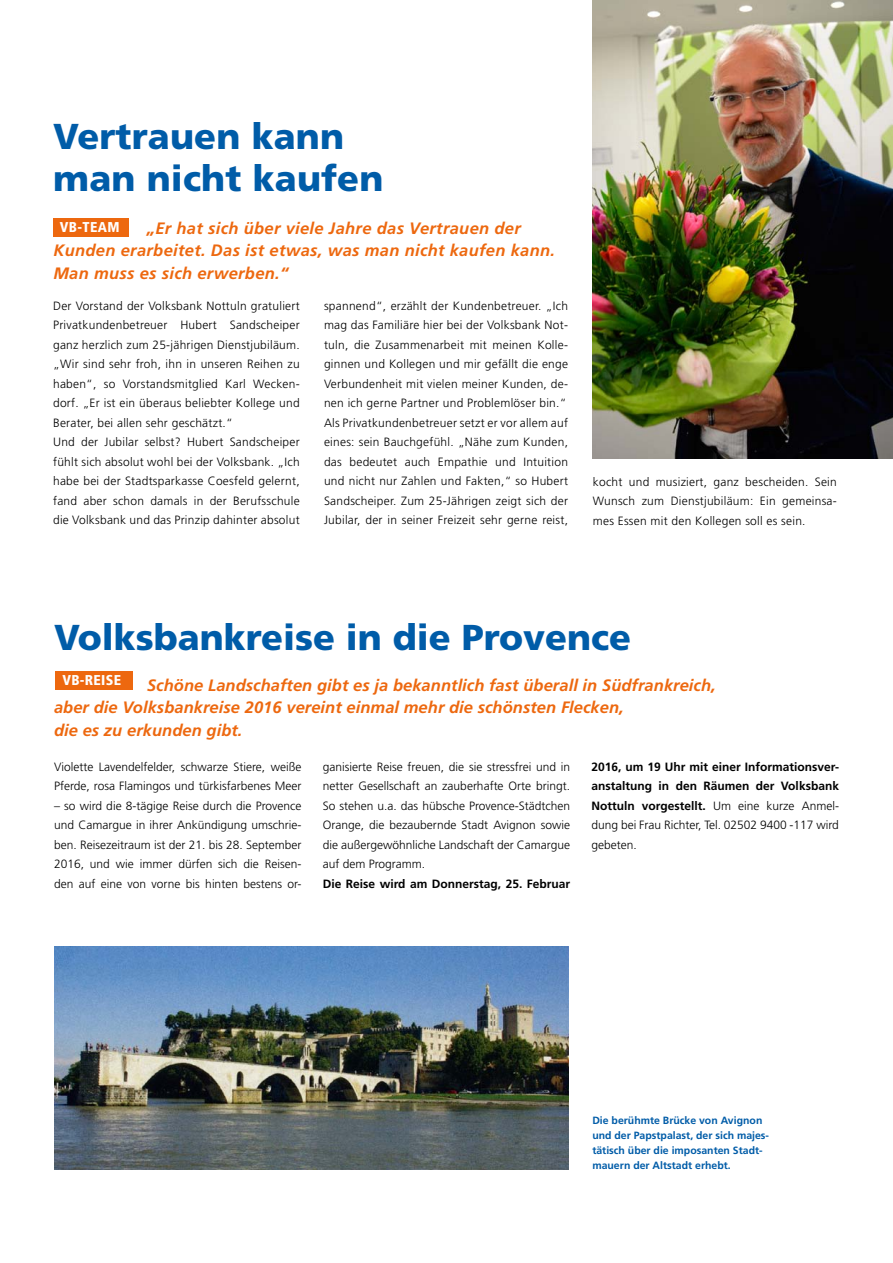
<style>
.page{position:relative;width:893px;height:1263px;background:#fff}
.page>*{position:absolute;margin:0;border:0;box-sizing:border-box;transform-origin:0 0}
.t1{font:900 36px/42px "Frutiger";color:#005ca8}
.t2{font:italic 700 16.5px/22.5px "Frutiger";letter-spacing:.005em;color:#ed680f}
.t3{font:900 condensed 14.25px "Frutiger";letter-spacing:.02em;color:#fff}
.t4{font:300 12px/19.5px "Frutiger";letter-spacing:.02em;color:#000;text-align:justify}
.t5{font:700 12px/19.5px "Frutiger";color:#000;text-align:justify}
.t6{font:300 12px/19.5px "Frutiger";color:#000}
.t7{font:700 10.5px/15px "Frutiger";color:#005ca8}
.s1{font-weight:300}
</style>
<div class="page">
<div style="left:55px;top:672px;width:77px;height:18px;background:#ed680f"></div>
<div style="left:53px;top:218px;width:76px;height:19px;background:#ed680f"></div>
<img style="left:54px;top:946px;width:514px;height:223px">
<img style="left:592px;top:0;width:301px;height:458px">
<h1 class="t1" style="left:53px;top:115px;width:332px">Vertrauen kann man nicht kaufen</h1>
<h2 class="t2" style="left:53px;top:216px;width:503px;text-indent:93px">„Er hat sich über viele Jahre das Vertrauen der<br>Kunden erarbeitet. Das ist etwas, was man nicht kaufen kann.<br>Man muss es sich erwerben.“</h2>
<p class="t3" style="left:60px;top:219px;width:62px">VB-TEAM</p>
<p class="t4" style="left:53px;top:296px;width:248px;text-align:left">Der Vorstand der Volksbank Nottuln gratuliert Privatkundenbetreuer Hubert Sandscheiper ganz herzlich zum 25-jährigen Dienstjubiläum. „Wir sind sehr froh, ihn in unseren Reihen zu haben“, so Vorstandsmitglied Karl Wecken&shy;dorf. „Er ist ein überaus beliebter Kollege und Berater, bei allen sehr geschätzt.“<br>Und der Jubilar selbst? Hubert Sandscheiper fühlt sich absolut wohl bei der Volksbank. „Ich habe bei der Stadtsparkasse Coesfeld gelernt, fand aber schon damals in der Berufsschule die Volksbank und das Prinzip dahinter absolut</p>
<p class="t4" style="left:324px;top:296px;width:245px;text-align:left">spannend“, erzählt der Kundenbetreuer. „Ich mag das Familiäre hier bei der Volksbank Not&shy;tuln, die Zusammenarbeit mit meinen Kolle&shy;ginnen und Kollegen und mir gefällt die enge Verbundenheit mit vielen meiner Kunden, de&shy;nen ich gerne Partner und Problemlöser bin.“ Als Privatkundenbetreuer setzt er vor allem auf eines: sein Bauchgefühl. „Nähe zum Kunden, das bedeutet auch Empathie und Intuition und nicht nur Zahlen und Fakten,“ so Hubert Sandscheiper. Zum 25-Jährigen zeigt sich der Jubilar, der in seiner Freizeit sehr gerne reist,</p>
<p class="t4" style="left:593px;top:472px;width:245px">kocht und musiziert, ganz bescheiden. Sein Wunsch zum Dienstjubiläum: Ein gemeinsa&shy;mes Essen mit den Kollegen soll es sein.</p>
<h1 class="t1" style="left:54px;top:615px;width:578px">Volksbankreise in die Provence</h1>
<p class="t3" style="left:62px;top:672px;width:59px">VB-REISE</p>
<h2 class="t2" style="left:54px;top:674px;width:663px;text-indent:93px">Schöne Landschaften gibt es ja bekanntlich fast überall in Südfrankreich, aber die Volksbankreise 2016 vereint einmal mehr die schönsten Flecken,<br>die es zu erkunden gibt.</h2>
<p class="t6" style="left:54px;top:757px;width:249px">Violette Lavendelfelder, schwarze Stiere, weiße<br>Pferde, rosa Flamingos und türkisfarbenes Meer</p>
<p class="t4" style="left:54px;top:796px;width:249px">– so wird die 8-tägige Reise durch die Provence und Camargue in ihrer Ankündigung umschrie&shy;ben. Reisezeitraum ist der 21. bis 28. September 2016, und wie immer dürfen sich die Reisen&shy;den auf eine von vorne bis hinten bestens or-</p>
<p class="t4" style="left:323px;top:757px;width:249px">ganisierte Reise freuen, die sie stressfrei und in netter Gesellschaft an zauberhafte Orte bringt.<br>So stehen u.a. das hübsche Provence-Städtchen Orange, die bezaubernde Stadt Avignon sowie die außergewöhnliche Landschaft der Camargue auf dem Programm.</p>
<p class="t5" style="left:323px;top:873px;width:249px">Die Reise wird am Donnerstag, 25. Februar</p>
<p class="t5" style="left:591px;top:756px;width:249px">2016, um 19 Uhr mit einer Informationsver&shy;anstaltung in den Räumen der Volksbank Nottuln vorgestellt. <span class="s1">Um eine kurze Anmel&shy;dung bei Frau Richter, Tel. 02502 9400 -117 wird gebeten.</span></p>
<p class="t7" style="left:592px;top:1112px;width:178px">Die berühmte Brücke von Avignon und der Papstpalast, der sich majes&shy;tätisch über die imposanten Stadt&shy;mauern der Altstadt erhebt.</p>
</div>
